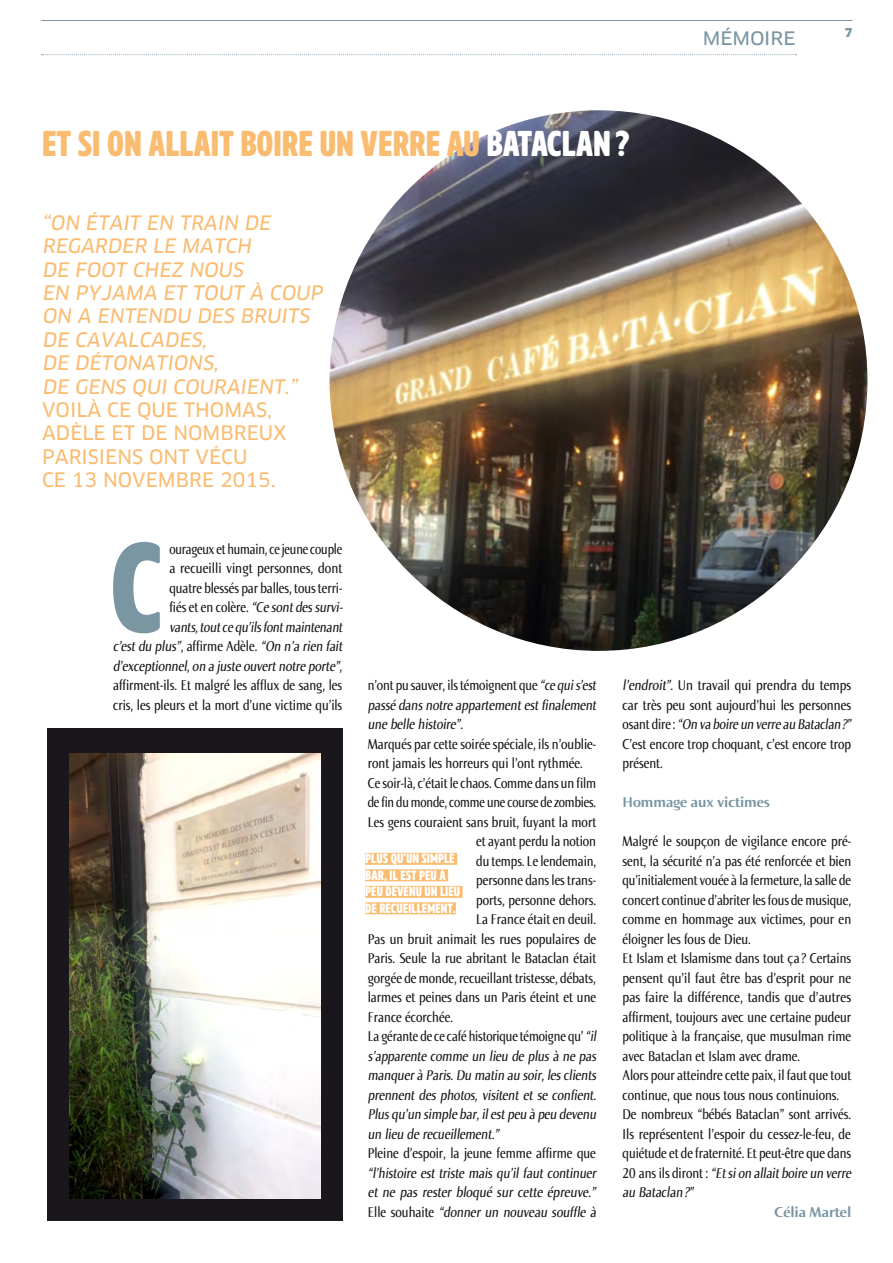
<style>
.page{position:relative;width:893px;height:1263px;background:#fff}
.page>*{position:absolute;margin:0;border:0;box-sizing:border-box;transform-origin:0 0}
.t1{font:126.9px "Timeout Sans";color:#7996a2}
.t2{font:36px "Timeout Sans";color:#f9bc71}
.t3{font:21px "Clan News SC";color:#7996a2}
.t4{font:19.5px/23.4px "Clan News";color:#f9bc71}
.t5{font:15px/19.5px "Norma Cond";color:#1a171c}
.t6{font:700 15px "Norma";color:#7996a2}
.t7{font:13.5px/16.5px "Timeout Sans";color:#fff}
.t8{font:12px "Clan Black SC";color:#7996a2}
.s1{color:#fff}
.s2{font-family:"Norma"}
</style>
<div class="page">
<hr style="left:41px;top:20px;width:812px;height:1px;background:#7996a2">
<svg style="left:42px;top:54px;width:754px;height:1px"></svg>
<div style="left:365px;top:853px;width:92px;height:12px;background:#f9bc71"></div>
<div style="left:365px;top:869px;width:83px;height:12px;background:#f9bc71"></div>
<div style="left:365px;top:886px;width:98px;height:12px;background:#f9bc71"></div>
<div style="left:365px;top:902px;width:91px;height:12px;background:#f9bc71"></div>
<img style="left:330px;top:110px;width:537px;height:541px">
<div style="left:47px;top:728px;width:295px;height:492px;background:#1a171c"></div>
<img style="left:69px;top:754px;width:251px;height:445px">
<h2 class="t2" style="left:42px;top:115px;width:589px">ET SI ON ALLAIT BOIRE UN VERRE AU <span class="s1">BATACLAN ?</span></h2>
<h3 class="t4" style="left:42px;top:211px;width:285px">“ON ÉTAIT EN TRAIN DE<br>REGARDER LE MATCH<br>DE FOOT CHEZ NOUS<br>EN PYJAMA ET TOUT À COUP<br>ON A ENTENDU DES BRUITS<br>DE CAVALCADES,<br>DE DÉTONATIONS,<br>DE GENS QUI COURAIENT.”<br>VOILÀ CE QUE THOMAS,<br>ADÈLE ET DE NOMBREUX<br>PARISIENS ONT VÉCU<br>CE 13 NOVEMBRE 2015.</h3>
<h3 class="t3" style="left:703px;top:26px;width:94px">MÉMOIRE</h3>
<p class="t8" style="left:845px;top:26px;width:9px">7</p>
<h1 class="t1" style="left:110px;top:484px;width:54px">C</h1>
<p class="t5" style="left:113px;top:539px;width:233px;text-align:right">ourageux et humain, ce jeune couple<br>a recueilli vingt personnes, dont<br>quatre blessés par balles, tous terri-<br>fiés et en colère. “Ce sontdes survi&shy;vants,toutce qu’ils fontmaintenant<br>c’est du plus”, affirme Adèle. “On n’a rien fait d’exceptionnel,on a juste ouvertnotre porte”, affirment-ils. Et malgré les afflux de sang, les cris, les pleurs et la mort d’une victime qu’ils</p>
<p class="t5" style="left:368px;top:676px;width:232px">n’ont pu sauver, ils témoignent que “ce quis’est</p>
<p class="t5" style="left:368px;top:695px;width:232px">passé dans notre appartementestfinalement</p>
<p class="t5" style="left:368px;top:715px;width:99px">une belle histoire”.</p>
<p class="t5" style="left:368px;top:734px;width:230px">Marqués par cette soirée spéciale, ils n’oublie-</p>
<p class="t5" style="left:368px;top:754px;width:216px">ront jamais les horreurs qui l’ont rythmée.</p>
<p class="t5" style="left:368px;top:773px;width:230px">Ce soir-là, c’était le chaos. Comme dans un film</p>
<p class="t5" style="left:368px;top:793px;width:230px">de fin du monde, comme une course de zombies.</p>
<p class="t5" style="left:368px;top:812px;width:230px">Les gens couraient sans bruit, fuyant la mort</p>
<p class="t5" style="left:476px;top:832px;width:121px">et ayant perdu la notion</p>
<p class="t5" style="left:476px;top:851px;width:121px">du temps. Le lendemain,</p>
<p class="t5" style="left:476px;top:871px;width:121px">personne dans les trans-</p>
<p class="t5" style="left:476px;top:890px;width:121px">ports, personne dehors.</p>
<p class="t5" style="left:476px;top:910px;width:121px">La France était en deuil.</p>
<p class="t5" style="left:368px;top:929px;width:230px">Pas un bruit animait les rues populaires de</p>
<p class="t5" style="left:368px;top:949px;width:230px">Paris. Seule la rue abritant le Bataclan était</p>
<p class="t5" style="left:368px;top:968px;width:230px">gorgée de monde, recueillant tristesse, débats,</p>
<p class="t5" style="left:368px;top:988px;width:230px">larmes et peines dans un Paris éteint et une</p>
<p class="t5" style="left:368px;top:1007px;width:87px">France écorchée.</p>
<p class="t5" style="left:368px;top:1027px;width:232px">La gérante de ce café historique témoigne qu’ “il</p>
<p class="t5" style="left:368px;top:1046px;width:232px">s’apparente comme un lieu de plus à ne pas</p>
<p class="t5" style="left:368px;top:1066px;width:232px">manquer à Paris.Du matin au soir,les clients</p>
<p class="t5" style="left:368px;top:1085px;width:232px">prennent des photos, visitent et se confient.</p>
<p class="t5" style="left:368px;top:1105px;width:232px">Plus qu’un simple bar,ilestpeu à peu devenu</p>
<p class="t5" style="left:368px;top:1124px;width:135px">un lieu de recueillement.”</p>
<p class="t5" style="left:368px;top:1144px;width:230px">Pleine d’espoir, la jeune femme affirme que</p>
<p class="t5" style="left:368px;top:1163px;width:232px">“l’histoire est triste mais qu’il faut continuer</p>
<p class="t5" style="left:368px;top:1183px;width:232px">et ne pas rester bloqué sur cette épreuve.”</p>
<p class="t5" style="left:368px;top:1202px;width:232px">Elle souhaite “donner un nouveau souffle à</p>
<p class="t7" style="left:365px;top:849px;width:96px">PLUS QU’UN SIMPLE<br>BAR, IL EST PEU À<br>PEU DEVENU UN LIEU<br>DE RECUEILLEMENT.</p>
<p class="t5" style="left:622px;top:676px;width:232px">l’endroit”. Un travail qui prendra du temps car très peu sont aujourd’hui les personnes osa n t d i re : “On va boire un verre au Bataclan?” C’est encore trop choquant, c’est encore trop présent.</p>
<p class="t6" style="left:622px;top:794px;width:149px">Hommage aux victimes</p>
<p class="t5" style="left:622px;top:832px;width:232px">Malgré le soup<span class="s2">ç</span>on de vigilance encore pré&shy;sent, la sécurité n’a pas été renforcée et bien qu’initialement vouée à la fermeture, la salle de concert continue d’abriter les fous de musique, comme en hommage aux victimes, pour en éloigner les fous de Dieu.<br>Et Islam et Islamisme dans tout <span class="s2">ç</span>a? Certains pensent qu’il faut être bas d’esprit pour ne pas faire la différence, tandis que d’autres affirment, toujours avec une certaine pudeur politique à la fran<span class="s2">ç</span>aise, que musulman rime avec Bataclan et Islam avec drame.<br>Alors pour atteindre cette paix, il faut que tout continue, que nous tous nous continuions.<br>De nombreux “bébés Bataclan” sont arrivés.<br>Ils représentent l’espoir du cessez-le-feu, de quiétude et de fraternité. Et peut-être que dans 20 ans ils diront : “Etsion allaitboire un verre au Bataclan ?”</p>
<p class="t6" style="left:775px;top:1204px;width:78px">Célia Martel</p>
</div>
